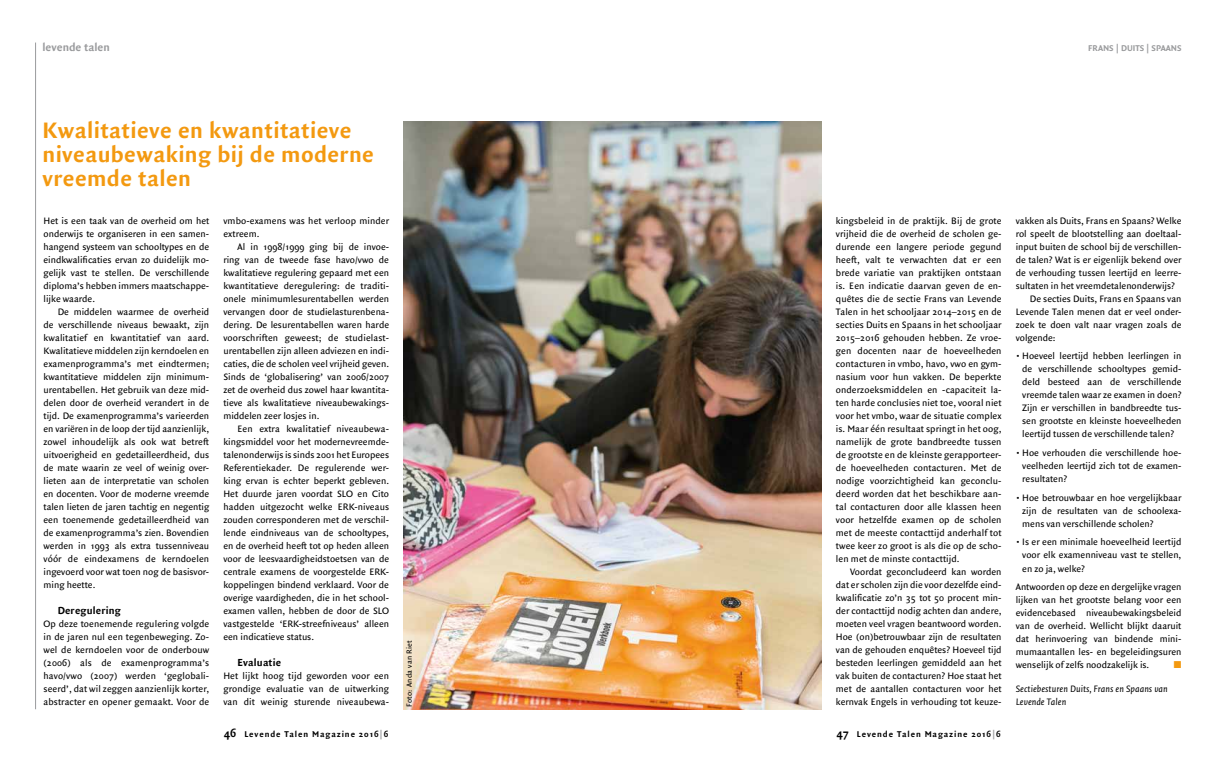
<style>
.page{position:relative;width:1225px;height:766px;background:#fff}
.page>*{position:absolute;margin:0;border:0;box-sizing:border-box;transform-origin:0 0}
.t1{font:700 24px/24px "Quadraat Sans";letter-spacing:.015em;color:#f39910}
.t2{font:700 12px "Quadraat Sans";color:#9a9b9d}
.t3{font:700 11px "Quadraat Sans";letter-spacing:.015em;color:#000}
.t4{font:10px/13px "Quadraat Sans";color:#000;text-align:justify}
.t5{font:italic 10px/13px "Quadraat Sans";color:#000}
.t6{font:10px "Zapf Dingbats ITC";color:#f39910}
.t7{font:700 9px "Quadraat Sans";letter-spacing:.1em;color:#000}
.t8{font:700 9px "Quadraat Sans";color:#9a9b9d}
.t9{font:8px "Quadraat Sans";letter-spacing:.025em;color:#000}
.s1{font-size:12px}
.s2{color:#9a9b9d}
</style>
<div class="page">
<hr style="left:35px;top:43px;width:1px;height:666px;background:#9a9b9d">
<img style="left:404px;top:121px;width:417px;height:588px">
<p class="t2" style="left:43px;top:40px;width:69px">levende talen</p>
<p class="t8" style="left:1088px;top:43px;width:95px">FRANS | DUITS | SPAANS</p>
<h1 class="t1" style="left:43px;top:119px;width:333px">Kwalitatieve en kwantitatieve niveaubewaking bij de moderne vreemde talen</h1>
<p class="t4" style="left:44px;top:214px;width:167px">Het is een taak van de overheid om het onderwijs te organiseren in een samen&shy;hangend systeem van schooltypes en de eindkwalificaties ervan zo duidelijk mo&shy;gelijk vast te stellen. De verschillende diploma’s hebben immers maatschappe&shy;lijke waarde.</p>
<p class="t4" style="left:44px;top:305px;width:167px;text-indent:14px">De middelen waarmee de overheid de verschillende niveaus bewaakt, zijn kwalitatief en kwantitatief van aard.<br>Kwalitatieve middelen zijn kerndoelen en examenprogramma’s met eindtermen; kwantitatieve middelen zijn minimum&shy;urentabellen. Het gebruik van deze mid&shy;delen door de overheid verandert in de tijd. De examenprogramma’s varieerden en variëren in de loop der tijd aanzienlijk, zowel inhoudelijk als ook wat betreft uitvoerigheid en gedetailleerdheid, dus de mate waarin ze veel of weinig over&shy;lieten aan de interpretatie van scholen en docenten. Voor de moderne vreemde talen lieten de jaren tachtig en negentig een toenemende gedetailleerdheid van de examenprogramma’s zien. Bovendien werden in 1993 als extra tussenniveau vóór de eindexamens de kerndoelen ingevoerd voor wat toen nog de basisvor&shy;ming heette.</p>
<p class="t3" style="left:58px;top:604px;width:65px">Deregulering</p>
<p class="t4" style="left:44px;top:617px;width:167px">Op deze toenemende regulering volgde in de jaren nul een tegenbeweging. Zo&shy;wel de kerndoelen voor de onderbouw (2006) als de examenprogramma’s havo/vwo (2007) werden ‘geglobali&shy;seerd’, dat wil zeggen aanzienlijk korter, abstracter en opener gemaakt. Voor de</p>
<p class="t4" style="left:223px;top:214px;width:167px">vmbo-examens was het verloop minder extreem.</p>
<p class="t4" style="left:223px;top:240px;width:167px;text-indent:14px">Al in 1998/1999 ging bij de invoe&shy;ring van de tweede fase havo/vwo de kwalitatieve regulering gepaard met een kwantitatieve deregulering: de traditi&shy;onele minimumlesurentabellen werden vervangen door de studielasturenbena&shy;dering. De lesurentabellen waren harde voorschriften geweest; de studielast&shy;urentabellen zijn alleen adviezen en indi&shy;caties, die de scholen veel vrijheid geven.<br>Sinds de ‘globalisering’ van 2006/2007 zet de overheid dus zowel haar kwantita&shy;tieve als kwalitatieve niveaubewakings&shy;middelen zeer losjes in.</p>
<p class="t4" style="left:223px;top:422px;width:167px;text-indent:14px">Een extra kwalitatief niveaubewa&shy;kingsmiddel voor het modernevreemde&shy;talenonderwijs is sinds 2001 het Europees Referentiekader. De regulerende wer&shy;king ervan is echter beperkt gebleven.<br>Het duurde jaren voordat SLO en Cito hadden uitgezocht welke ERK-niveaus zouden corresponderen met de verschil&shy;lende eindniveaus van de schooltypes, en de overheid heeft tot op heden alleen voor de leesvaardigheidstoetsen van de centrale examens de voorgestelde ERK&shy;koppelingen bindend verklaard. Voor de overige vaardigheden, die in het school&shy;examen vallen, hebben de door de SLO vastgestelde ‘ERK-streefniveaus’ alleen een indicatieve status.</p>
<p class="t3" style="left:237px;top:656px;width:45px">Evaluatie</p>
<p class="t4" style="left:223px;top:669px;width:167px">Het lijkt hoog tijd geworden voor een grondige evaluatie van de uitwerking van dit weinig sturende niveaubewa-</p>
<p class="t9" style="left:404px;top:706px;width:68px;rotate:-90deg">Foto: Anda van Riet</p>
<p class="t4" style="left:836px;top:214px;width:167px">kingsbeleid in de praktijk. Bij de grote vrijheid die de overheid de scholen ge&shy;durende een langere periode gegund heeft, valt te verwachten dat er een brede variatie van praktijken ontstaan is. Een indicatie daarvan geven de en&shy;quêtes die de sectie Frans van Levende Talen in het schooljaar 2014–2015 en de secties Duits en Spaans in het schooljaar 2015–2016 gehouden hebben. Ze vroe&shy;gen docenten naar de hoeveelheden contacturen in vmbo, havo, vwo en gym&shy;nasium voor hun vakken. De beperkte onderzoeksmiddelen en -capaciteit la&shy;ten harde conclusies niet toe, vooral niet voor het vmbo, waar de situatie complex is. Maar één resultaat springt in het oog, namelijk de grote bandbreedte tussen de grootste en de kleinste gerapporteer&shy;de hoeveelheden contacturen. Met de nodige voorzichtigheid kan geconclu&shy;deerd worden dat het beschikbare aan&shy;tal contacturen door alle klassen heen voor hetzelfde examen op de scholen met de meeste contacttijd anderhalf tot twee keer zo groot is als die op de scho&shy;len met de minste contacttijd.</p>
<p class="t4" style="left:836px;top:565px;width:167px;text-indent:14px">Voordat geconcludeerd kan worden dat er scholen zijn die voor dezelfde eind&shy;kwalificatie zo’n 35 tot 50 procent min&shy;der contacttijd nodig achten dan andere, moeten veel vragen beantwoord worden.<br>Hoe (on)betrouwbaar zijn de resultaten van de gehouden enquêtes? Hoeveel tijd besteden leerlingen gemiddeld aan het vak buiten de contacturen? Hoe staat het met de aantallen contacturen voor het kernvak Engels in verhouding tot keuze-</p>
<p class="t7" style="left:224px;top:729px;width:166px"><span class="s1">46</span> Levende Talen Magazine 2016<span class="s2">|</span>6</p>
<p class="t7" style="left:836px;top:729px;width:166px"><span class="s1">47</span> Levende Talen Magazine 2016<span class="s2">|</span>6</p>
<p class="t4" style="left:1015px;top:214px;width:167px">vakken als Duits, Frans en Spaans? Welke</p>
<p class="t4" style="left:1015px;top:227px;width:167px">rol speelt de blootstelling aan doeltaal-</p>
<p class="t4" style="left:1015px;top:240px;width:167px">input buiten de school bij de verschillen-</p>
<p class="t4" style="left:1015px;top:253px;width:167px">de talen? Wat is er eigenlijk bekend over</p>
<p class="t4" style="left:1015px;top:266px;width:167px">de verhouding tussen leertijd en leerre-</p>
<p class="t4" style="left:1015px;top:279px;width:161px">sultaten in het vreemdetalenonderwijs?</p>
<p class="t4" style="left:1030px;top:292px;width:153px">De secties Duits, Frans en Spaans van</p>
<p class="t4" style="left:1015px;top:305px;width:167px">Levende Talen menen dat er veel onder-</p>
<p class="t4" style="left:1015px;top:318px;width:167px">zoek te doen valt naar vragen zoals de</p>
<p class="t4" style="left:1015px;top:331px;width:41px">volgende:</p>
<p class="t4" style="left:1022px;top:350px;width:161px;text-indent:-6px">• Hoeveel leertijd hebben leerlingen in de verschillende schooltypes gemid&shy;deld besteed aan de verschillende vreemde talen waar ze examen in doen?<br>Zijn er verschillen in bandbreedte tus&shy;sen grootste en kleinste hoeveelheden leertijd tussen de verschillende talen?</p>
<p class="t4" style="left:1022px;top:446px;width:161px;text-indent:-6px">• Hoe verhouden die verschillende hoe&shy;veelheden leertijd zich tot de examen&shy;resultaten?</p>
<p class="t4" style="left:1022px;top:491px;width:161px;text-indent:-6px">• Hoe betrouwbaar en hoe vergelijkbaar zijn de resultaten van de schoolexa&shy;mens van verschillende scholen?</p>
<p class="t4" style="left:1022px;top:536px;width:161px;text-indent:-6px">• Is er een minimale hoeveelheid leertijd voor elk examenniveau vast te stellen, en zo ja, welke?</p>
<p class="t4" style="left:1015px;top:580px;width:167px">Antwoorden op deze en dergelijke vragen lijken van het grootste belang voor een evidencebased niveaubewakingsbeleid van de overheid. Wellicht blijkt daaruit dat herinvoering van bindende mini&shy;mumaantallen les- en begeleidingsuren wenselijk of zelfs noodzakelijk is.</p>
<p class="t6" style="left:1173px;top:660px;width:9px">■</p>
<p class="t5" style="left:1015px;top:682px;width:153px">Sectiebesturen Duits, Frans en Spaans van<br>Levende Talen</p>
</div>
